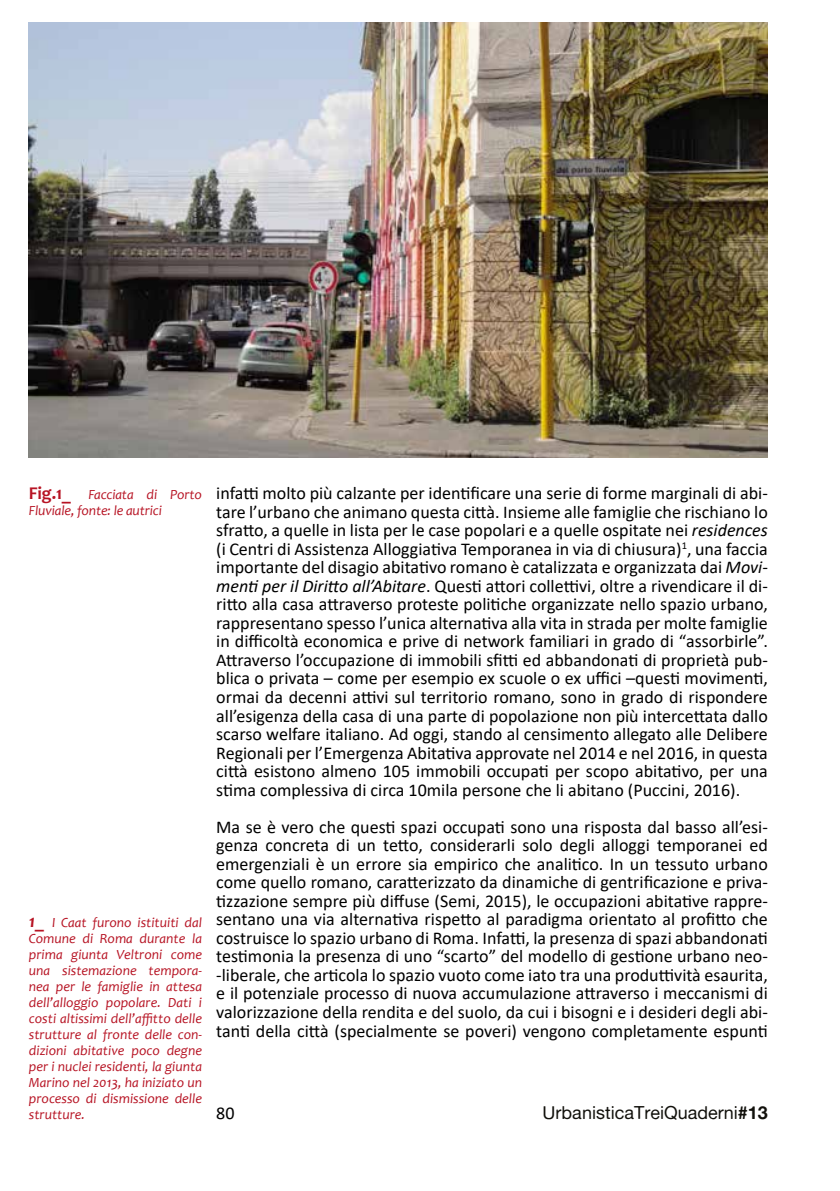
<style>
.page{position:relative;width:840px;height:1191px;background:#fff}
.page>*{position:absolute;margin:0;border:0;box-sizing:border-box;transform-origin:0 0}
.t1{font:18px/18.6px "Calibri";color:#000;text-align:justify}
.t2{font:18px "Alte Haas Grotesk";color:#12110c}
.t3{font:italic 14px/16px "Candara";color:#b71424}
.s1{font-weight:700;font-style:normal;font-size:18px}
.s2{font-weight:700;font-size:18px}
.s3{font-style:italic}
.s4{font-family:"Alte Haas Grotesk Bold"}
</style>
<div class="page">
<img style="left:29px;top:22px;width:738px;height:435px">
<p class="t3" style="left:29px;top:487px;width:174px"><span class="s1">Fig.1_</span> Facciata di Porto<br>Fluviale, fonte: le autrici</p>
<p class="t3" style="left:29px;top:915px;width:174px;text-align:justify"><span class="s2">1_</span> I Caat furono istituiti dal Comune di Roma durante la prima giunta Veltroni come una sistemazione tempora&shy;nea per le famiglie in attesa dell’alloggio popolare. Dati i costi altissimi dell’affitto delle strutture al fronte delle con&shy;dizioni abitative poco degne per i nuclei residenti, la giunta Marino nel 2013, ha iniziato un processo di dismissione delle strutture.</p>
<p class="t1" style="left:216px;top:485px;width:553px">infatti molto più calzante per identificare una serie di forme marginali di abi&shy;tare l’urbano che animano questa città. Insieme alle famiglie che rischiano lo sfratto, a quelle in lista per le case popolari e a quelle ospitate nei <span class="s3">residences </span>(i Centri di Assistenza Alloggiativa Temporanea in via di chiusura)<sup>1</sup>, una faccia importante del disagio abitativo romano è catalizzata e organizzata dai <span class="s3">Movi&shy;menti per il Diritto all’Abitare</span>. Questi attori collettivi, oltre a rivendicare il di&shy;ritto alla casa attraverso proteste politiche organizzate nello spazio urbano, rappresentano spesso l’unica alternativa alla vita in strada per molte famiglie in difficoltà economica e prive di network familiari in grado di “assorbirle”.<br>Attraverso l’occupazione di immobili sfitti ed abbandonati di proprietà pub&shy;blica o privata – come per esempio ex scuole o ex uffici –questi movimenti, ormai da decenni attivi sul territorio romano, sono in grado di rispondere all’esigenza della casa di una parte di popolazione non più intercettata dallo scarso welfare italiano. Ad oggi, stando al censimento allegato alle Delibere Regionali per l’Emergenza Abitativa approvate nel 2014 e nel 2016, in questa città esistono almeno 105 immobili occupati per scopo abitativo, per una stima complessiva di circa 10mila persone che li abitano (Puccini, 2016).</p>
<p class="t1" style="left:216px;top:819px;width:553px">Ma se è vero che questi spazi occupati sono una risposta dal basso all’esi&shy;genza concreta di un tetto, considerarli solo degli alloggi temporanei ed emergenziali è un errore sia empirico che analitico. In un tessuto urbano come quello romano, caratterizzato da dinamiche di gentrificazione e priva&shy;tizzazione sempre più diffuse (Semi, 2015), le occupazioni abitative rappre&shy;sentano una via alternativa rispetto al paradigma orientato al profitto che costruisce lo spazio urbano di Roma. Infatti, la presenza di spazi abbandonati testimonia la presenza di uno “scarto” del modello di gestione urbano neo--liberale, che articola lo spazio vuoto come iato tra una produttività esaurita, e il potenziale processo di nuova accumulazione attraverso i meccanismi di valorizzazione della rendita e del suolo, da cui i bisogni e i desideri degli abi&shy;tanti della città (specialmente se poveri) vengono completamente espunti</p>
<p class="t1" style="left:216px;top:1105px;width:20px">80</p>
<p class="t2" style="left:542px;top:1101px;width:227px">UrbanisticaTreiQuaderni<span class="s4">#13</span></p>
</div>
